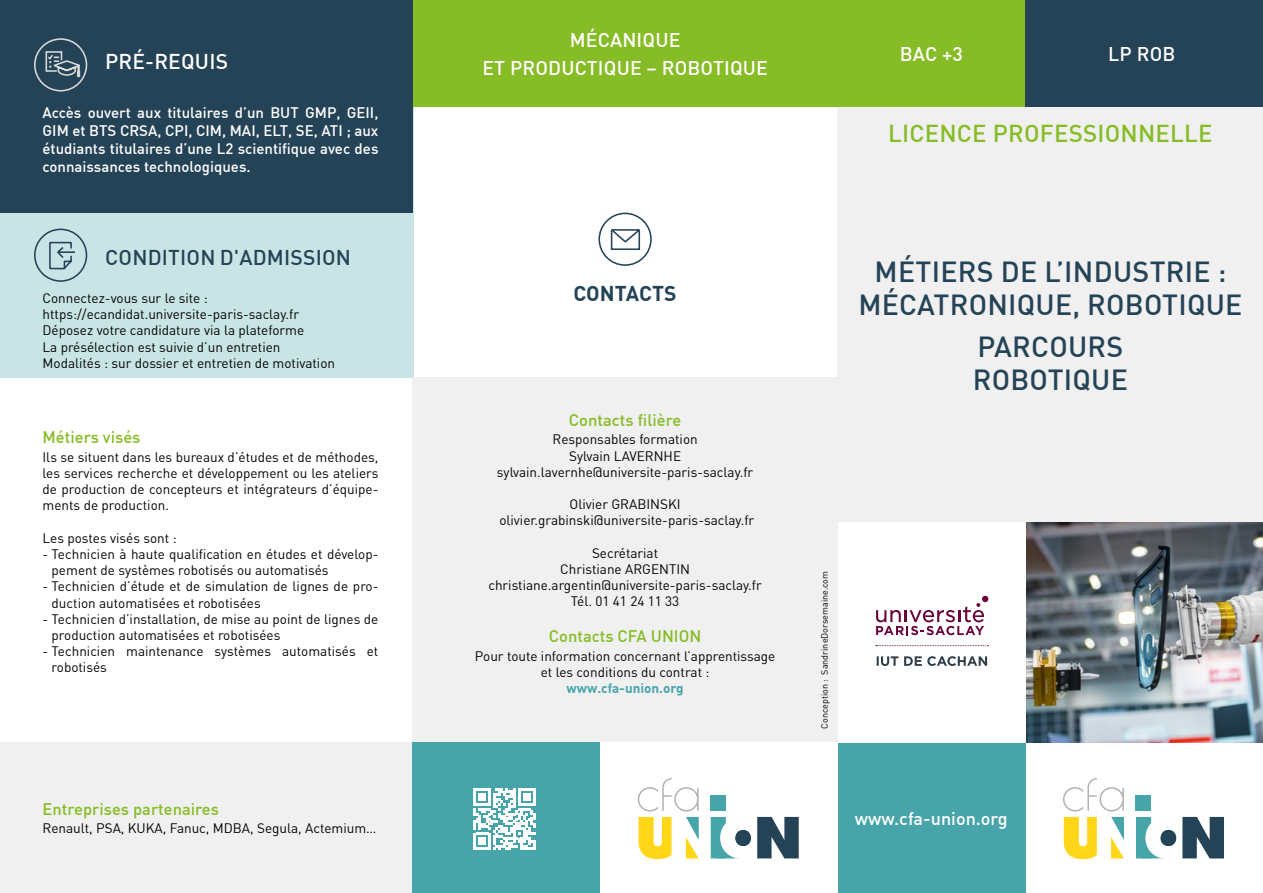
<style>
.page{position:relative;width:1263px;height:893px;background:#fff}
.page>*{position:absolute;margin:0;border:0;box-sizing:border-box;transform-origin:0 0}
.t1{font:500 28.5px/33px "DIN Pro";letter-spacing:.01em;color:#254357;text-align:center}
.t2{font:500 24px "DIN Pro";letter-spacing:.01em;color:#86bc25}
.t3{font:500 21px "DIN Pro";letter-spacing:.01em;color:#254357}
.t4{font:500 21px "DIN Pro";letter-spacing:.01em;color:#fff}
.t5{font:700 21px "DIN Pro";color:#254357}
.t6{font:500 19.5px/28px "DIN Pro";letter-spacing:.01em;color:#fff;text-align:center}
.t7{font:500 18px "DIN Pro";color:#fff}
.t8{font:500 16.5px "DIN Pro";color:#86bc25}
.t9{font:500 15px/18px "DIN Pro";color:#fff;text-align:justify}
.t10{font:13.5px/16.2px "DIN Pro";color:#000}
.t11{font:700 13.5px "DIN Pro";color:#47a5aa}
.t12{font:9px "DIN Pro";color:#000}
</style>
<div class="page">
<div style="left:0;top:0;width:414px;height:377px;background:#c8e4e5"></div>
<div style="left:412px;top:377px;width:426px;height:365px;background:#f0f0f0"></div>
<div style="left:838px;top:107px;width:425px;height:415px;background:#f0f0f0"></div>
<div style="left:838px;top:742px;width:187px;height:151px;background:#47a5aa"></div>
<div style="left:0;top:742px;width:412px;height:151px;background:#f0f0f0"></div>
<div style="left:413px;top:742px;width:187px;height:151px;background:#47a5aa"></div>
<div style="left:598px;top:213px;width:54px;height:53px;border:2px solid #254357;border-radius:50%"></div>
<svg style="left:610px;top:230px;width:31px;height:14px"></svg>
<div style="left:611px;top:229px;width:29px;height:21px;border:2px solid #254357"></div>
<svg style="left:473px;top:788px;width:62px;height:62px"></svg>
<div style="left:1025px;top:0;width:238px;height:106px;background:#254357"></div>
<div style="left:412px;top:0;width:426px;height:106px;background:#86bc25"></div>
<img style="left:1026px;top:522px;width:237px;height:220px">
<div style="left:0;top:0;width:412px;height:213px;background:#254357"></div>
<svg style="left:34px;top:38px;width:54px;height:54px"></svg>
<div style="left:34px;top:229px;width:53px;height:53px;border:2px solid #254357;border-radius:50%"></div>
<svg style="left:49px;top:241px;width:26px;height:29px"></svg>
<div style="left:838px;top:0;width:187px;height:106px;background:#86bc25"></div>
<svg style="left:1063px;top:778px;width:161px;height:81px"></svg>
<svg style="left:638px;top:778px;width:161px;height:81px"></svg>
<svg style="left:876px;top:596px;width:112px;height:39px"></svg>
<svg style="left:877px;top:656px;width:110px;height:10px"></svg>
<svg style="left:876px;top:645px;width:112px;height:1px"></svg>
<h3 class="t4" style="left:105px;top:48px;width:124px">PRÉ-REQUIS</h3>
<p class="t9" style="left:43px;top:103px;width:337px">Accès ouvert aux titulaires d’un BUT GMP, GEII, GIM et BTS CRSA, CPI, CIM, MAI, ELT, SE, ATI ; aux étudiants titulaires d’une L2 scientifique avec des connaissances technologiques.</p>
<h3 class="t3" style="left:105px;top:244px;width:247px">CONDITION D'ADMISSION</h3>
<p class="t10" style="left:43px;top:290px;width:294px">Connectez-vous sur le site : https://ecandidat.universite-paris-saclay.fr Déposez votre candidature via la plateforme<br>La présélection est suivie d’un entretien Modalités : sur dossier et entretien de motivation</p>
<p class="t8" style="left:43px;top:427px;width:99px">Métiers visés</p>
<p class="t10" style="left:43px;top:449px;width:337px;text-align:justify">Ils se situent dans les bureaux d’études et de méthodes, les services recherche et développement ou les ateliers de production de concepteurs et intégrateurs d’équipe&shy;ments de production.</p>
<p class="t10" style="left:43px;top:530px;width:136px">Les postes visés sont :</p>
<p class="t10" style="left:52px;top:546px;width:328px;text-indent:-9px">- Technicien à haute qualification en études et dévelop&shy;pement de systèmes robotisés ou automatisés</p>
<p class="t10" style="left:52px;top:578px;width:328px;text-indent:-9px">- Technicien d’étude et de simulation de lignes de pro&shy;duction automatisées et robotisées</p>
<p class="t10" style="left:52px;top:611px;width:328px;text-indent:-9px">- Technicien d’installation, de mise au point de lignes de production automatisées et robotisées</p>
<p class="t10" style="left:52px;top:643px;width:328px;text-indent:-9px">- Technicien maintenance systèmes automatisés et robotisés</p>
<p class="t8" style="left:43px;top:798px;width:178px">Entreprises partenaires</p>
<p class="t10" style="left:43px;top:820px;width:335px">Renault, PSA, KUKA, Fanuc, MDBA, Segula, Actemium…</p>
<h3 class="t6" style="left:482px;top:25px;width:287px">MÉCANIQUE<br>ET PRODUCTIQUE – ROBOTIQUE</h3>
<h3 class="t5" style="left:573px;top:280px;width:105px">CONTACTS</h3>
<p class="t8" style="left:569px;top:410px;width:114px">Contacts filière</p>
<p class="t10" style="left:497px;top:431px;width:258px;text-align:center">Responsables formation<br>Sylvain LAVERNHE sylvain.lavernhe@universite-paris-saclay.fr</p>
<p class="t10" style="left:499px;top:496px;width:256px;text-align:center">Olivier GRABINSKI olivier.grabinski@universite-paris-saclay.fr</p>
<p class="t10" style="left:488px;top:545px;width:275px;text-align:center">Secrétariat<br>Christiane ARGENTIN christiane.argentin@universite-paris-saclay.fr<br>Tél. 01 41 24 11 33</p>
<p class="t8" style="left:549px;top:626px;width:154px">Contacts CFA UNION</p>
<p class="t10" style="left:475px;top:647px;width:302px;text-align:center">Pour toute information concernant l’apprentissage et les conditions du contrat :</p>
<p class="t11" style="left:567px;top:679px;width:119px">www.cfa-union.org</p>
<h3 class="t6" style="left:900px;top:39px;width:65px">BAC +3</h3>
<h3 class="t6" style="left:1108px;top:39px;width:69px">LP ROB</h3>
<h2 class="t2" style="left:888px;top:118px;width:326px">LICENCE PROFESSIONNELLE</h2>
<h1 class="t1" style="left:858px;top:254px;width:386px">MÉTIERS DE L’INDUSTRIE :<br>MÉCATRONIQUE, ROBOTIQUE</h1>
<h1 class="t1" style="left:973px;top:329px;width:157px;text-align:left">PARCOURS<br>ROBOTIQUE</h1>
<p class="t12" style="left:819px;top:729px;width:159px;rotate:-90deg">Conception : SandrineDorsemaine.com</p>
<h3 class="t7" style="left:855px;top:807px;width:154px">www.cfa-union.org</h3>
</div>
